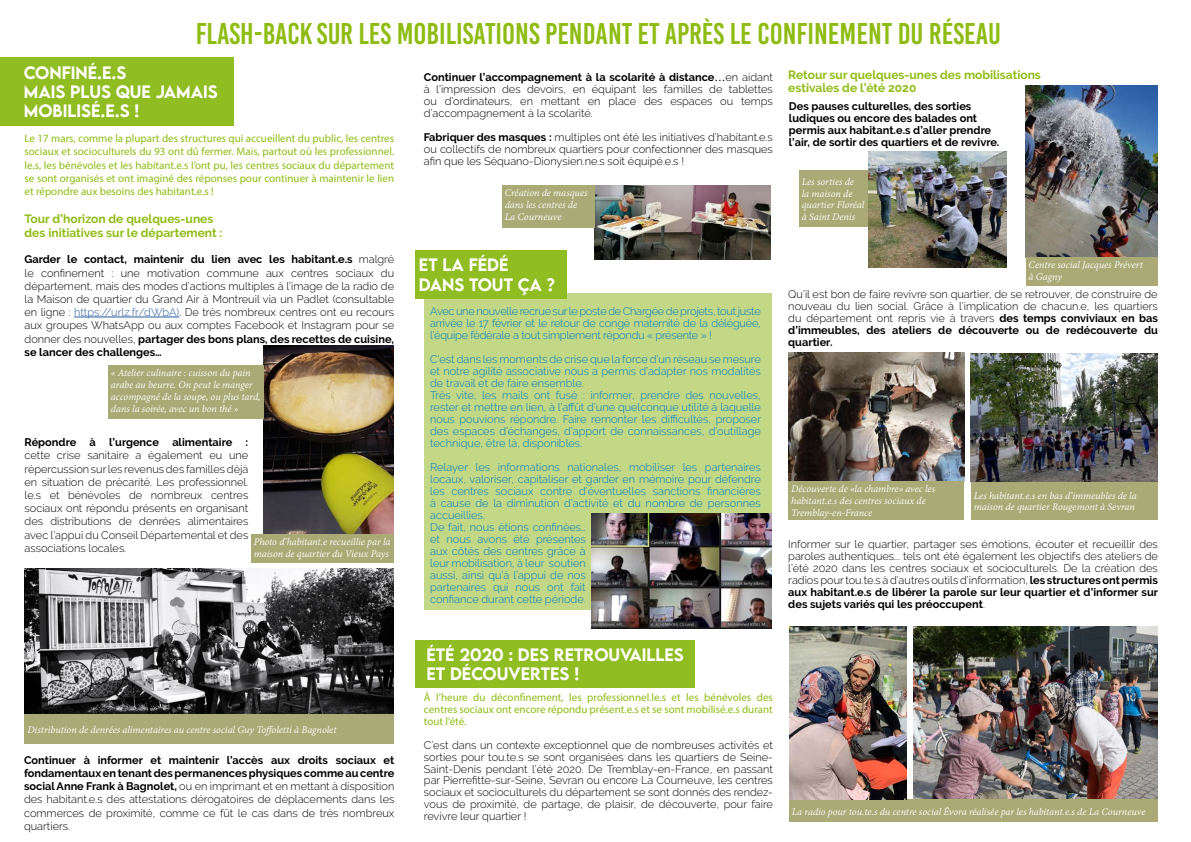
<style>
.page{position:relative;width:1191px;height:842px;background:#fff}
.page>*{position:absolute;margin:0;border:0;box-sizing:border-box;transform-origin:0 0}
.t1{font:30px "Bebas Kai";color:#8fbc13}
.t2{font:500 16px/19.2px "LEMONMILK";color:#fff}
.t3{font:700 12px/14.4px "Raleway";color:#8fbc13}
.t4{font:300 11px/13.2px "Raleway";color:#000;text-align:justify}
.t5{font:300 11px/12px "Raleway";color:#007ac1}
.t6{font:italic 11px/11.9px "Adobe Devanagari";letter-spacing:-.005em;color:#fff}
.t7{font:11px/13.2px "Myriad Pro";color:#8fbc13;text-align:justify}
.t8{font:700 11px/11.9px "Raleway";color:#000}
.s1{font-weight:700}
.s2{font-family:"Myriad Pro";font-weight:400}
.s3{color:#275b9b}
</style>
<div class="page">
<hr style="left:74px;top:317px;width:105px;height:1px;background:#275b9b">
<div style="left:0;top:57px;width:233px;height:69px;background:#8fbd22"></div>
<img style="left:263px;top:346px;width:131px;height:188px">
<div style="left:108px;top:366px;width:155px;height:53px;background:#aa7"></div>
<img style="left:595px;top:186px;width:175px;height:73px">
<div style="left:415px;top:640px;width:279px;height:47px;background:#8fbd22"></div>
<div style="left:799px;top:170px;width:69px;height:57px;background:#aa7"></div>
<img style="left:868px;top:152px;width:138px;height:115px">
<img style="left:971px;top:353px;width:186px;height:129px">
<img style="left:913px;top:626px;width:244px;height:173px">
<img style="left:788px;top:353px;width:176px;height:128px">
<div style="left:971px;top:482px;width:186px;height:37px;background:#aa7"></div>
<div style="left:788px;top:481px;width:176px;height:38px;background:#aa7"></div>
<div style="left:789px;top:799px;width:368px;height:22px;background:#aa7"></div>
<img style="left:789px;top:626px;width:117px;height:173px">
<div style="left:424px;top:293px;width:348px;height:317px;background:#c2d887"></div>
<div style="left:415px;top:251px;width:151px;height:48px;background:#8fbd22"></div>
<img style="left:591px;top:513px;width:180px;height:116px">
<img style="left:1026px;top:86px;width:131px;height:171px">
<div style="left:1025px;top:257px;width:132px;height:28px;background:#aa7"></div>
<div style="left:25px;top:714px;width:369px;height:29px;background:#aa7"></div>
<div style="left:502px;top:186px;width:92px;height:42px;background:#aa7"></div>
<img style="left:25px;top:569px;width:369px;height:145px">
<div style="left:251px;top:534px;width:142px;height:29px;background:#aa7"></div>
<h1 class="t1" style="left:196px;top:18px;width:807px">FLASH-BACK SUR LES MOBILISATIONS PENDANT ET APRÈS LE CONFINEMENT DU RÉSEAU</h1>
<p class="t3" style="left:788px;top:69px;width:254px;line-height:12.9px">Retour sur quelques-unes des mobilisations estivales de l’été 2020</p>
<h2 class="t2" style="left:24px;top:63px;width:195px">CONFINÉ.E.S<br>MAIS PLUS QUE JAMAIS<br>MOBILISÉ.E.S !</h2>
<p class="t4" style="left:424px;top:71px;width:350px;line-height:12px"><span class="s1">Continuer l’accompagnement à la scolarité à distance</span><span class="s2">…</span>en aidant à l’impression des devoirs, en équipant les familles de tablettes ou d’ordinateurs, en mettant en place des espaces ou temps d’accompagnement à la scolarité.</p>
<p class="t4" style="left:424px;top:131px;width:350px;line-height:12px"><span class="s1">Fabriquer des masques :</span> multiples ont été les initiatives d’habitant.e.s ou collectifs de nombreux quartiers pour confectionner des masques afin que les Séquano-Dionysien.ne.s soit équipé.e.s !</p>
<p class="t8" style="left:789px;top:100px;width:212px">Des pauses culturelles, des sorties ludiques ou encore des balades ont permis aux habitant.e.s d’aller prendre l’air, de sortir des quartiers et de revivre.</p>
<p class="t6" style="left:801px;top:176px;width:64px">Les sorties de<br>la maison de quartier Floréal à Saint Denis</p>
<p class="t7" style="left:25px;top:132px;width:371px">Le 17 mars, comme la plupart des structures qui accueillent du public, les centres sociaux et socioculturels du 93 ont dû fermer. Mais, partout où les professionnel. le.s, les bénévoles et les habitant.e.s l’ont pu, les centres sociaux du département se sont organisés et ont imaginé des réponses pour continuer à maintenir le lien et répondre aux besoins des habitant.e.s !</p>
<p class="t3" style="left:25px;top:211px;width:199px">Tour d’horizon de quelques-unes des initiatives sur le département :</p>
<p class="t4" style="left:25px;top:253px;width:371px"><span class="s1">Garder le contact, maintenir du lien avec les habitant.e.s</span> malgré le confinement : une motivation commune aux centres sociaux du département, mais des modes d’actions multiples à l’image de la radio de la Maison de quartier du Grand Air à Montreuil via un Padlet (consultable en ligne : <span class="s3">https://urlz.fr/dWbA)</span>. De très nombreux centres ont eu recours aux groupes WhatsApp ou aux comptes Facebook et Instagram pour se donner des nouvelles, <span class="s1">partager des bons plans, des recettes de cuisine, se lancer des challenges…</span></p>
<p class="t6" style="left:505px;top:188px;width:84px">Création de masques dans les centres de<br>La Courneuve</p>
<h2 class="t2" style="left:419px;top:256px;width:137px">ET LA FÉDÉ<br>DANS TOUT ÇA ?</h2>
<p class="t6" style="left:1028px;top:260px;width:116px">Centre social Jacques Prévert à Gagny</p>
<p class="t4" style="left:788px;top:288px;width:371px;line-height:11.9px">Qu’il est bon de faire revivre son quartier, de se retrouver, de construire de nouveau du lien social. Grâce à l’implication de chacun.e, les quartiers du département ont repris vie à travers <span class="s1">des temps conviviaux en bas d’immeubles, des ateliers de découverte ou de redécouverte du quartier.</span></p>
<p class="t5" style="left:430px;top:305px;width:332px;text-align:justify">Avec une nouvelle recrue sur le poste de Chargée de projets, tout juste arrivée le 17 février et le retour de congé maternité de la déléguée, l’équipe fédérale a tout simplement répondu « présente » !</p>
<p class="t5" style="left:430px;top:353px;width:332px">C’est dans les moments de crise que la force d’un réseau se mesure et notre agilité associative nous a permis d’adapter nos modalités de travail et de faire ensemble.<br>Très vite, les mails ont fusé : informer, prendre des nouvelles, rester et mettre en lien, à l’affût d’une quelconque utilité à laquelle nous pouvions répondre. Faire remonter les difficultés, proposer des espaces d’échanges, d’apport de connaissances, d’outillage technique, être là, disponibles.</p>
<p class="t5" style="left:430px;top:461px;width:332px">Relayer les informations nationales, mobiliser les partenaires locaux, valoriser, capitaliser et garder en mémoire pour défendre les centres sociaux contre d’éventuelles sanctions financières à cause de la diminution d’activité et du nombre de personnes accueillies.<br>De fait, nous étions confinées…<br>et nous avons été présentes<br>aux côtés des centres grâce à<br>leur mobilisation, à leur soutien<br>aussi, ainsi qu’à l’appui de nos<br>partenaires qui nous ont fait<br>confiance durant cette période.</p>
<p class="t6" style="left:111px;top:368px;width:151px">« Atelier culinaire : cuisson du pain arabe au beurre. On peut le manger accompagné de la soupe, ou plus tard, dans la soirée, avec un bon thé »</p>
<p class="t8" style="left:25px;top:436px;width:225px">Répondre à l’urgence alimentaire :</p>
<p class="t4" style="left:25px;top:449px;width:225px">cette crise sanitaire a également eu une répercussion sur les revenus des familles déjà en situation de précarité. Les professionnel. le.s et bénévoles de nombreux centres sociaux ont répondu présents en organisant des distributions de denrées alimentaires avec l’appui du Conseil Départemental et des associations locales.</p>
<p class="t6" style="left:791px;top:483px;width:145px">Découverte de «la chambre» avec les habitant.e.s des centres sociaux de<br>Tremblay-en-France</p>
<p class="t6" style="left:973px;top:490px;width:164px">Les habitant.e.s en bas d’immeubles de la maison de quartier Rougemont à Sevran</p>
<p class="t6" style="left:254px;top:537px;width:138px">Photo d’habitant.e recueillie par la maison de quartier du Vieux Pays</p>
<p class="t4" style="left:788px;top:538px;width:371px;line-height:12px">Informer sur le quartier, partager ses émotions, écouter et recueillir des paroles authentiques... tels ont été également les objectifs des ateliers de l’été 2020 dans les centres sociaux et socioculturels. De la création des radios pour tou.te.s à d’autres outils d’information, <span class="s1">les structures ont permis aux habitant.e.s de libérer la parole sur leur quartier et d’informer sur des sujets variés qui les préoccupent</span>.</p>
<p class="t6" style="left:27px;top:725px;width:311px">Distribution de denrées alimentaires au centre social Guy Toffoletti à Bagnolet</p>
<p class="t4" style="left:24px;top:753px;width:372px"><span class="s1">Continuer à informer et maintenir l’accès aux droits sociaux et fondamentaux en tenant des permanences physiques comme au centre social Anne Frank à Bagnolet,</span> ou en imprimant et en mettant à disposition des habitant.e.s des attestations dérogatoires de déplacements dans les commerces de proximité, comme ce fût le cas dans de très nombreux quartiers.</p>
<h2 class="t2" style="left:426px;top:645px;width:259px">ÉTÉ 2020 : DES RETROUVAILLES<br>ET DÉCOUVERTES !</h2>
<p class="t7" style="left:424px;top:691px;width:350px;line-height:11.9px">À l’heure du déconfinement, les professionnel.le.s et les bénévoles des centres sociaux ont encore répondu présent.e.s et se sont mobilisé.e.s durant tout l’été.</p>
<p class="t4" style="left:424px;top:739px;width:350px;line-height:11.9px">C’est dans un contexte exceptionnel que de nombreuses activités et sorties pour tou.te.s se sont organisées dans les quartiers de Seine-Saint-Denis pendant l’été 2020. De Tremblay-en-France, en passant par Pierrefitte-sur-Seine, Sevran ou encore La Courneuve, les centres sociaux et socioculturels du département se sont donnés des rendez&shy;vous de proximité, de partage, de plaisir, de découverte, pour faire revivre leur quartier !</p>
<p class="t6" style="left:791px;top:807px;width:355px">La radio pour tou.te.s du centre social Évora réalisée par les habitant.e.s de La Courneuve</p>
</div>
